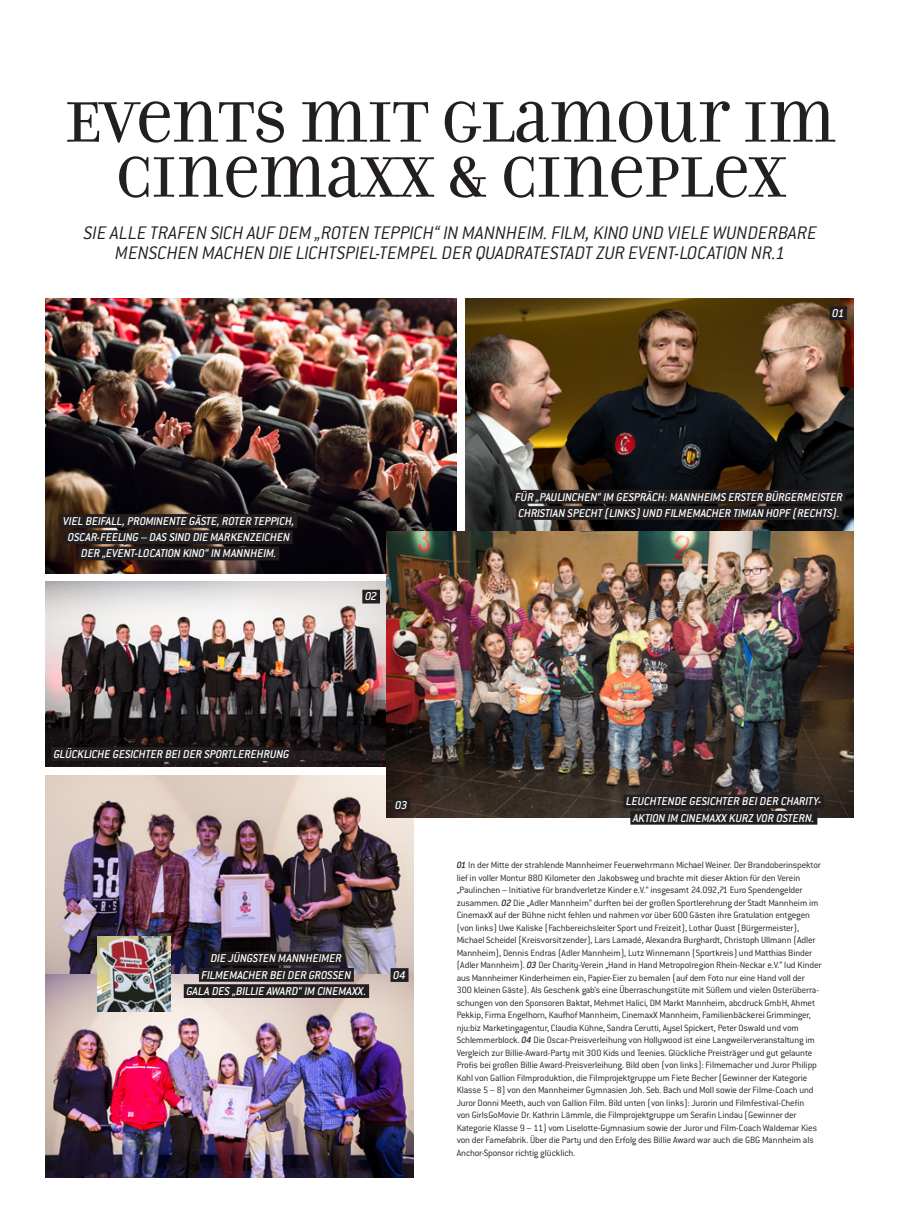
<style>
.page{position:relative;width:897px;height:1223px;background:#fff}
.page>*{position:absolute;margin:0;border:0;box-sizing:border-box;transform-origin:0 0}
.t1{font:61.25px/55px "Filosofia Unicase OT";color:#231f20;text-align:center}
.t2{font:italic 300 20px/20px "Conduit ITC";color:#231f20;text-align:center}
.t3{font:italic 500 12.5px/16.2px "Conduit ITC";letter-spacing:-.015em;color:#fff;text-align:center}
.t4{font:300 10px/12.5px "Conduit ITC";letter-spacing:-.015em;color:#231f20}
.s1{font-weight:500;font-style:italic}
</style>
<div class="page">
<img style="left:45px;top:775px;width:368px;height:402px">
<img style="left:465px;top:299px;width:388px;height:232px">
<img style="left:45px;top:299px;width:411px;height:274px">
<img style="left:45px;top:582px;width:341px;height:184px">
<img style="left:386px;top:531px;width:467px;height:286px">
<div style="left:829px;top:306px;width:18px;height:14px;background:#231f20"></div>
<div style="left:392px;top:798px;width:18px;height:14px;background:#231f20"></div>
<div style="left:362px;top:589px;width:18px;height:14px;background:#231f20"></div>
<div style="left:51px;top:747px;width:241px;height:14px;background:#231f20"></div>
<div style="left:623px;top:794px;width:201px;height:14px;background:#231f20"></div>
<div style="left:630px;top:811px;width:187px;height:13px;background:#231f20"></div>
<div style="left:512px;top:490px;width:333px;height:13px;background:#231f20"></div>
<div style="left:516px;top:506px;width:326px;height:14px;background:#231f20"></div>
<div style="left:60px;top:514px;width:237px;height:14px;background:#231f20"></div>
<div style="left:65px;top:530px;width:227px;height:14px;background:#231f20"></div>
<div style="left:78px;top:546px;width:201px;height:14px;background:#231f20"></div>
<div style="left:390px;top:968px;width:18px;height:13px;background:#231f20"></div>
<img style="left:98px;top:936px;width:72px;height:75px">
<div style="left:208px;top:951px;width:136px;height:14px;background:#231f20"></div>
<div style="left:199px;top:968px;width:155px;height:13px;background:#231f20"></div>
<div style="left:184px;top:984px;width:185px;height:14px;background:#231f20"></div>
<h1 class="t1" style="left:65px;top:96px;width:771px">EVENTS MIT GLAMOUR IM<br>CINEMAXX &amp; CINEPLEX</h1>
<h2 class="t2" style="left:84px;top:222px;width:734px">SI… ALL… TRAF…N SICH AUF D…M „ROT…N T…PPICH“ IN MANNH…IM. FILM, KINO UND VI…L… WUND…RBAR…<br>M…NSCH…N MACH…N DI… LICHTSPI…L-T…MP…L D…R QUADRAT…STADT ZUR …V…NT-LOCATION NR.1</h2>
<p class="t3" style="left:832px;top:305px;width:14px">01</p>
<p class="t3" style="left:63px;top:512px;width:233px">VI…L B…IFALL, PROMIN…NT… GÄST…, ROT…R T…PPICH,<br>OSCAR-F……LING – DAS SIND DI… MARK…NZ…ICH…N<br>D…R „…V…NT-LOCATION KINO“ IN MANNH…IM.</p>
<p class="t3" style="left:365px;top:588px;width:14px">02</p>
<p class="t3" style="left:515px;top:488px;width:329px;text-align:left">FÜR „PAULINCH…N“ IM G…SPRÄCH: MANNH…IMS …RST…R BÜRG…RM…IST…R<br>CHRISTIAN SP…CHT (LINKS) UND FILM…MACH…R TIMIAN HOPF (R…CHTS).</p>
<p class="t3" style="left:54px;top:745px;width:237px">GLÜCKLICH… G…SICHT…R B…I D…R SPORTL…R…HRUNG</p>
<p class="t3" style="left:395px;top:796px;width:14px">03</p>
<p class="t3" style="left:186px;top:950px;width:181px">DI… JÜNGST…N MANNH…IM…R<br>FILM…MACH…R B…I D…R GROSS…N<br>GALA D…S „BILLI… AWARD“ IM CIN…MAXX.</p>
<p class="t3" style="left:393px;top:966px;width:14px">04</p>
<p class="t3" style="left:626px;top:793px;width:197px">L…UCHT…ND… G…SICHT…R B…I D…R CHARITY-<br>AKTION IM CIN…MAXX KURZ VOR OST…RN.</p>
<p class="t4" style="left:456px;top:858px;width:366px"><span class="s1">01</span> In der Mitte der strahlende Mannheimer Feuerwehrmann Michael Weiner. Der Brandoberinspektor lief in voller Montur 880 Kilometer den Jakobsweg und brachte mit dieser Aktion für den Verein „Paulinchen – Initiative für brandverletze Kinder e.V.“ insgesamt 24.092,71 Euro Spendengelder zusammen. <span class="s1">02</span> Die „Adler Mannheim“ durften bei der großen Sportlerehrung der Stadt Mannheim im CinemaxX auf der Bühne nicht fehlen und nahmen vor über 600 Gästen ihre Gratulation entgegen (von links) Uwe Kaliske (Fachbereichsleiter Sport und Freizeit), Lothar Quast (Bürgermeister), Michael Scheidel (Kreisvorsitzender), Lars Lamadé, Alexandra Burghardt, Christoph Ullmann (Adler Mannheim), Dennis Endras (Adler Mannheim), Lutz Winnemann (Sportkreis) und Matthias Binder (Adler Mannheim). <span class="s1">03</span> Der Charity-Verein „Hand in Hand Metropolregion Rhein-Neckar e.V.“ lud Kinder aus Mannheimer Kinderheimen ein, Papier-Eier zu bemalen (auf dem Foto nur eine Hand voll der 300 kleinen Gäste). Als Geschenk gab’s eine Überraschungstüte mit Süßem und vielen Osterüberra&shy;schungen von den Sponsoren Baktat, Mehmet Halici, DM Markt Mannheim, abcdruck GmbH, Ahmet Pekkip, Firma Engelhorn, Kaufhof Mannheim, CinemaxX Mannheim, Familienbäckerei Grimminger, nju:biz Marketingagentur, Claudia Kühne, Sandra Cerutti, Aysel Spickert, Peter Oswald und vom Schlemmerblock. <span class="s1">04</span> Die Oscar-Preisverleihung von Hollywood ist eine Langweilerveranstaltung im Vergleich zur Billie-Award-Party mit 300 Kids und Teenies. Glückliche Preisträger und gut gelaunte Profis bei großen Billie Award-Preisverleihung. Bild oben (von links): Filmemacher und Juror Philipp Kohl von Gallion Filmproduktion, die Filmprojektgruppe um Fiete Becher (Gewinner der Kategorie Klasse 5 – 8) von den Mannheimer Gymnasien Joh. Seb. Bach und Moll sowie der Filme-Coach und Juror Donni Meeth, auch von Gallion Film. Bild unten (von links): Jurorin und Filmfestival-Chefin<br>von GirlsGoMovie Dr. Kathrin Lämmle, die Filmprojektgruppe um Serafin Lindau (Gewinner der Kategorie Klasse 9 – 11) vom Liselotte-Gymnasium sowie der Juror und Film-Coach Waldemar Kies von der Famefabrik. Über die Party und den Erfolg des Billie Award war auch die GBG Mannheim als Anchor-Sponsor richtig glücklich.</p>
</div>
